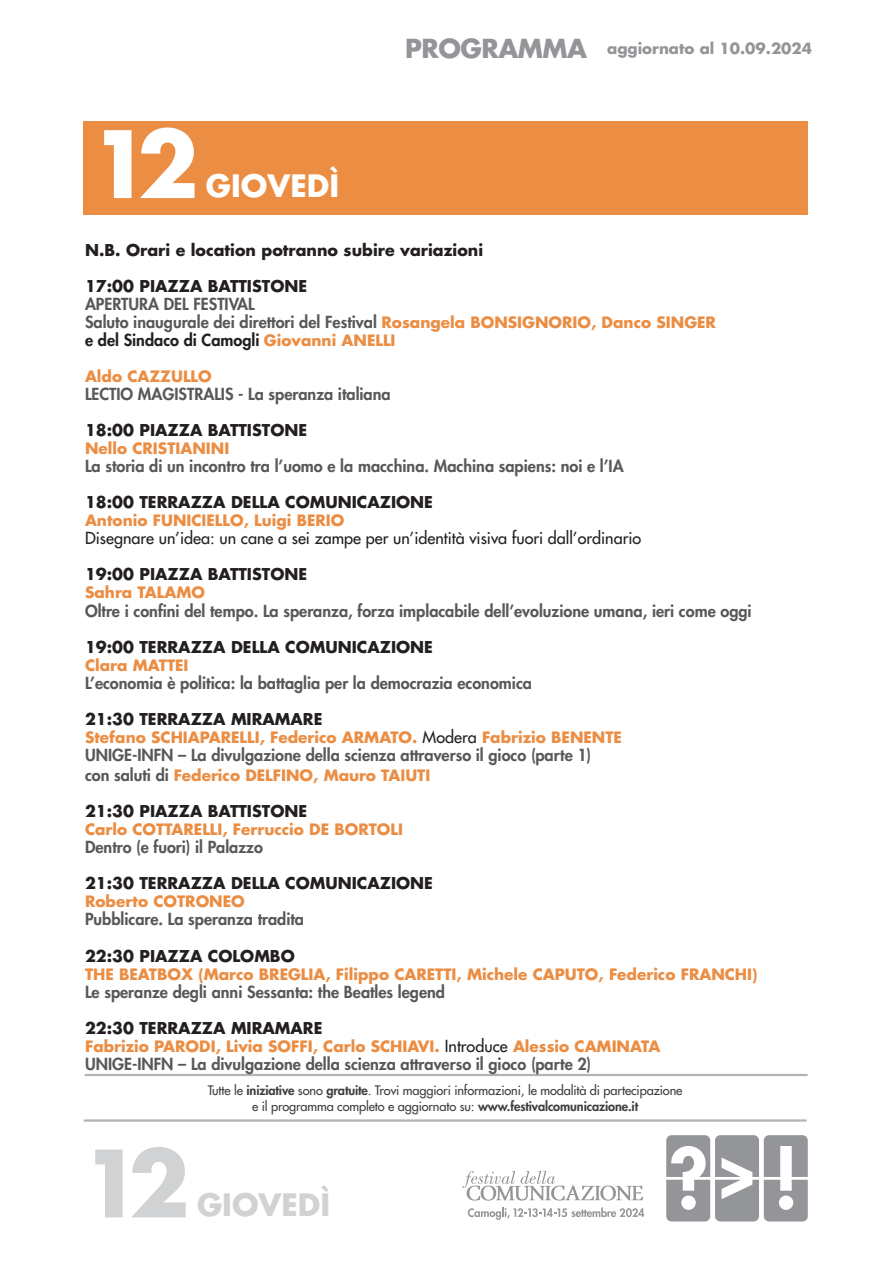
<style>
.page{position:relative;width:893px;height:1263px;background:#fff}
.page>*{position:absolute;margin:0;border:0;box-sizing:border-box;transform-origin:0 0}
.t1{font:700 90px "Futura Std";color:#d1d2d4}
.t2{font:700 90px "Futura Std";color:#fff}
.GIORNI_sotto{font:700 30px "Futura Std";color:#d1d2d4}
.GIORNI_sotto-2{font:700 30px "Futura Std";color:#fff}
.TESTO_BIG_non_giustificato{font:800 16.2px "Futura Std";color:#57585a}
.TESTO_BIG_non_giustificato-2{font:500 16.2px "Futura Std";color:#231f20}
.TESTO_BIG_non_giustificato-3{font:800 16.2px "Futura Std";color:#231f20}
.TESTO_BIG_non_giustificato-4{font:700 15.9px "Futura Std";color:#231f20}
.TESTO_BIG_non_giustificato-5{font:700 15.3px "Futura Std";color:#eb8d43}
.t3{font:700 15px "Futura Std";color:#939598}
.t4{font:500 12.75px/15.3px "Futura Std";letter-spacing:-.01em;color:#3e3e3f;text-align:center}
.s1{font-size:25.5px}
.s2{font-weight:700;font-size:15.3px;color:#eb8d43}
.s3{font-weight:500;font-size:16.2px;color:#231f20}
.s4{font-weight:800;font-size:16.2px;color:#57585a}
.s5{font-weight:800}
</style>
<div class="page">
<hr style="left:84px;top:1119px;width:723px;height:3px;background:#b2b3b7">
<hr style="left:85px;top:1074px;width:723px;height:2px;background:#b2b3b7">
<svg style="left:468px;top:1207px;width:176px;height:13px"></svg>
<svg style="left:462px;top:1171px;width:181px;height:29px"></svg>
<div style="left:84px;top:121px;width:724px;height:93px;background:#eb8d43"></div>
<svg style="left:666px;top:1135px;width:142px;height:86px"></svg>
<p class="t2" style="left:90px;top:104px;width:111px">12</p>
<p class="GIORNI_sotto-2" style="left:206px;top:165px;width:135px">GIOVEDÌ</p>
<p class="t3" style="left:405px;top:39px;width:409px"><span class="s1">PROGRAMMA</span> aggiornato al 10.09.2024</p>
<p class="TESTO_BIG_non_giustificato-4" style="left:85px;top:239px;width:400px">N.B. Orari e location potranno subire variazioni</p>
<p class="TESTO_BIG_non_giustificato-4" style="left:85px;top:275px;width:224px">17:00 PIAZZA BATTISTONE</p>
<p class="TESTO_BIG_non_giustificato" style="left:85px;top:293px;width:171px">APERTURA DEL FESTIVAL</p>
<p class="TESTO_BIG_non_giustificato" style="left:85px;top:311px;width:632px">Saluto inaugurale dei direttori del Festival <span class="s2">Rosangela BONSIGNORIO, Danco SINGER</span></p>
<p class="TESTO_BIG_non_giustificato-3" style="left:85px;top:329px;width:312px">e del Sindaco di Camogli <span class="s2">Giovanni ANELLI</span></p>
<p class="TESTO_BIG_non_giustificato-5" style="left:85px;top:366px;width:128px">Aldo CAZZULLO</p>
<p class="TESTO_BIG_non_giustificato" style="left:85px;top:383px;width:307px">LECTIO MAGISTRALIS - La speranza italiana</p>
<p class="TESTO_BIG_non_giustificato-4" style="left:85px;top:419px;width:224px">18:00 PIAZZA BATTISTONE</p>
<p class="TESTO_BIG_non_giustificato-5" style="left:85px;top:438px;width:146px">Nello CRISTIANINI</p>
<p class="TESTO_BIG_non_giustificato" style="left:85px;top:455px;width:540px">La storia di un incontro tra l’uomo e la macchina. Machina sapiens: noi e l’IA</p>
<p class="TESTO_BIG_non_giustificato-4" style="left:85px;top:491px;width:349px">18:00 TERRAZZA DELLA COMUNICAZIONE</p>
<p class="TESTO_BIG_non_giustificato-5" style="left:85px;top:510px;width:261px">Antonio FUNICIELLO, Luigi BERIO</p>
<p class="TESTO_BIG_non_giustificato-2" style="left:85px;top:528px;width:558px">Disegnare un’idea: un cane a sei zampe per un’identità visiva fuori dall’ordinario</p>
<p class="TESTO_BIG_non_giustificato-4" style="left:85px;top:563px;width:224px">19:00 PIAZZA BATTISTONE</p>
<p class="TESTO_BIG_non_giustificato-5" style="left:85px;top:582px;width:121px">Sahra TALAMO</p>
<p class="TESTO_BIG_non_giustificato" style="left:85px;top:601px;width:668px">Oltre i confini del tempo. La speranza, forza implacabile dell’evoluzione umana, ieri come oggi</p>
<p class="TESTO_BIG_non_giustificato-4" style="left:85px;top:637px;width:349px">19:00 TERRAZZA DELLA COMUNICAZIONE</p>
<p class="TESTO_BIG_non_giustificato-5" style="left:85px;top:655px;width:105px">Clara MATTEI</p>
<p class="TESTO_BIG_non_giustificato" style="left:85px;top:673px;width:448px">L’economia è politica: la battaglia per la democrazia economica</p>
<p class="TESTO_BIG_non_giustificato-4" style="left:85px;top:709px;width:239px">21:30 TERRAZZA MIRAMARE</p>
<p class="TESTO_BIG_non_giustificato-5" style="left:85px;top:727px;width:538px">Stefano SCHIAPARELLI, Federico ARMATO. <span class="s3">Modera</span> Fabrizio BENENTE</p>
<p class="TESTO_BIG_non_giustificato" style="left:85px;top:745px;width:508px">UNIGE-INFN – La divulgazione della scienza attraverso il gioco (parte 1)</p>
<p class="TESTO_BIG_non_giustificato-5" style="left:85px;top:765px;width:347px"><span class="s4">con saluti di</span> Federico DELFINO, Mauro TAIUTI</p>
<p class="TESTO_BIG_non_giustificato-4" style="left:85px;top:800px;width:224px">21:30 PIAZZA BATTISTONE</p>
<p class="TESTO_BIG_non_giustificato-5" style="left:85px;top:819px;width:319px">Carlo COTTARELLI, Ferruccio DE BORTOLI</p>
<p class="TESTO_BIG_non_giustificato" style="left:85px;top:836px;width:179px">Dentro (e fuori) il Palazzo</p>
<p class="TESTO_BIG_non_giustificato-4" style="left:85px;top:872px;width:349px">21:30 TERRAZZA DELLA COMUNICAZIONE</p>
<p class="TESTO_BIG_non_giustificato-5" style="left:85px;top:891px;width:161px">Roberto COTRONEO</p>
<p class="TESTO_BIG_non_giustificato" style="left:85px;top:908px;width:221px">Pubblicare. La speranza tradita</p>
<p class="TESTO_BIG_non_giustificato-4" style="left:85px;top:946px;width:211px">22:30 PIAZZA COLOMBO</p>
<p class="TESTO_BIG_non_giustificato-5" style="left:85px;top:964px;width:674px">THE BEATBOX (Marco BREGLIA, Filippo CARETTI, Michele CAPUTO, Federico FRANCHI)</p>
<p class="TESTO_BIG_non_giustificato" style="left:85px;top:982px;width:361px">Le speranze degli anni Sessanta: the Beatles legend</p>
<p class="TESTO_BIG_non_giustificato-4" style="left:85px;top:1018px;width:239px">22:30 TERRAZZA MIRAMARE</p>
<p class="TESTO_BIG_non_giustificato-5" style="left:85px;top:1036px;width:577px">Fabrizio PARODI, Livia SOFFI, Carlo SCHIAVI. <span class="s3">Introduce</span> Alessio CAMINATA</p>
<p class="TESTO_BIG_non_giustificato" style="left:85px;top:1054px;width:508px">UNIGE-INFN – La divulgazione della scienza attraverso il gioco (parte 2)</p>
<p class="t4" style="left:208px;top:1083px;width:476px">Tutte le <span class="s5">iniziative</span> sono <span class="s5">gratuite</span>. Trovi maggiori informazioni, le modalità di partecipazione e il programma completo e aggiornato su: <span class="s5">www.festivalcomunicazione.it</span></p>
<p class="t1" style="left:81px;top:1124px;width:111px">12</p>
<p class="GIORNI_sotto" style="left:197px;top:1185px;width:135px">GIOVEDÌ</p>
</div>
